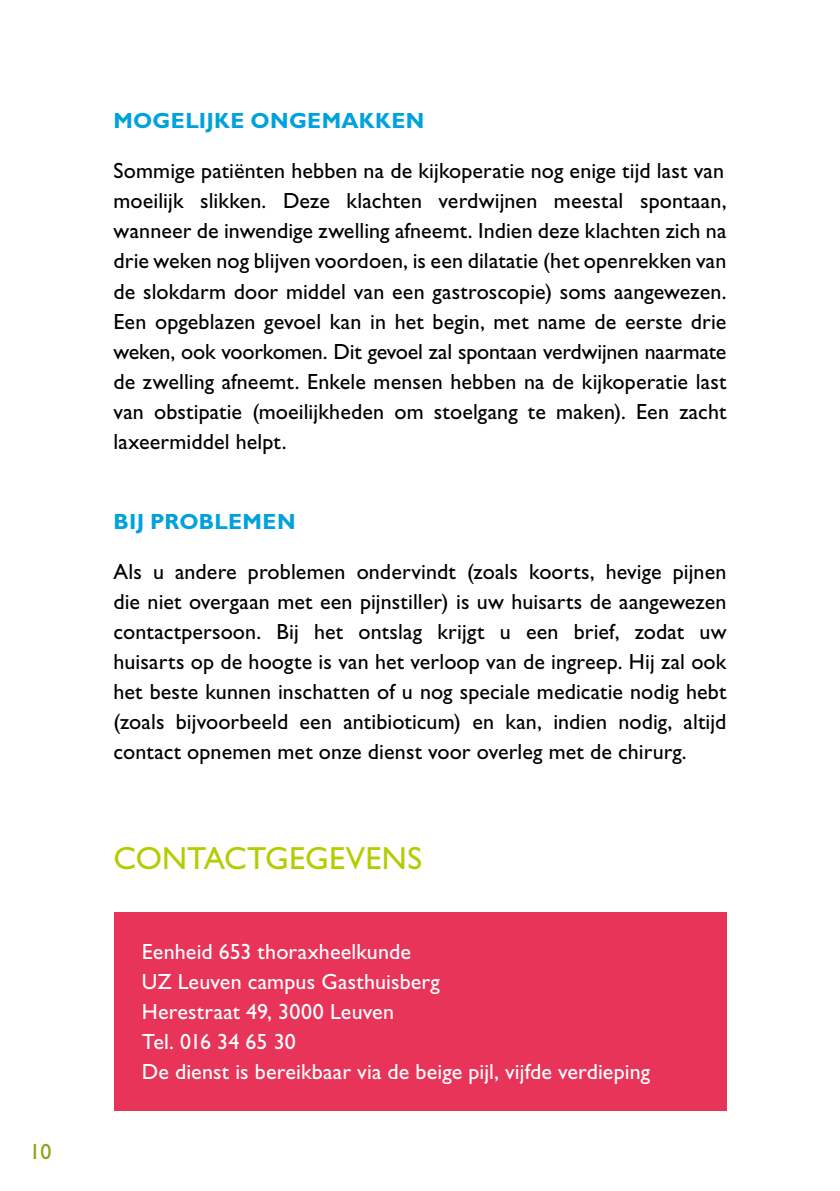
<style>
.page{position:relative;width:840px;height:1191px;background:#fff}
.page>*{position:absolute;margin:0;border:0;box-sizing:border-box;transform-origin:0 0}
.t1{font:32px "Gill Sans Std";letter-spacing:.005em;color:#b4cc04}
.t2{font:22px/30px "Gill Sans Std";letter-spacing:.005em;color:#000;text-align:justify}
.t3{font:22px "Gill Sans Std";letter-spacing:.005em;color:#fff}
.t4{font:700 22px "Gill Sans Std";letter-spacing:.015em;color:#00a2dc}
.t5{font:22px "Gill Sans Std";color:#86a315}
</style>
<div class="page">
<div style="left:113px;top:912px;width:613px;height:199px;background:#e83458"></div>
<p class="t5" style="left:29px;top:1138px;width:23px">10</p>
<p class="t4" style="left:113px;top:108px;width:312px">MOGELIJKE ONGEMAKKEN</p>
<p class="t2" style="left:113px;top:156px;width:611px">Sommige patiënten hebben na de kijkoperatie nog enige tijd last van</p>
<p class="t2" style="left:113px;top:186px;width:614px">moeilijk slikken. Deze klachten verdwijnen meestal spontaan, wanneer de inwendige zwelling afneemt. Indien deze klachten zich na drie weken nog blijven voordoen, is een dilatatie (het openrekken van de slokdarm door middel van een gastroscopie) soms aangewezen.<br>Een opgeblazen gevoel kan in het begin, met name de eerste drie weken, ook voorkomen. Dit gevoel zal spontaan verdwijnen naarmate de zwelling afneemt. Enkele mensen hebben na de kijkoperatie last van obstipatie (moeilijkheden om stoelgang te maken). Een zacht laxeermiddel helpt.</p>
<p class="t4" style="left:113px;top:508px;width:183px">BIJ PROBLEMEN</p>
<p class="t2" style="left:113px;top:556px;width:614px">Als u andere problemen ondervindt (zoals koorts, hevige pijnen die niet overgaan met een pijnstiller) is uw huisarts de aangewezen contactpersoon. Bij het ontslag krijgt u een brief, zodat uw huisarts op de hoogte is van het verloop van de ingreep. Hij zal ook het beste kunnen inschatten of u nog speciale medicatie nodig hebt (zoals bijvoorbeeld een antibioticum) en kan, indien nodig, altijd contact opnemen met onze dienst voor overleg met de chirurg.</p>
<p class="t1" style="left:113px;top:839px;width:310px">CONTACTGEGEVENS</p>
<p class="t3" style="left:142px;top:938px;width:270px">Eenheid 653 thoraxheelkunde</p>
<p class="t3" style="left:142px;top:968px;width:299px">UZ Leuven campus Gasthuisberg</p>
<p class="t3" style="left:142px;top:998px;width:253px">Herestraat 49, 3000 Leuven</p>
<p class="t3" style="left:142px;top:1028px;width:155px">Tel. 016 34 65 30</p>
<p class="t3" style="left:142px;top:1058px;width:509px">De dienst is bereikbaar via de beige pijl, vijfde verdieping</p>
</div>
